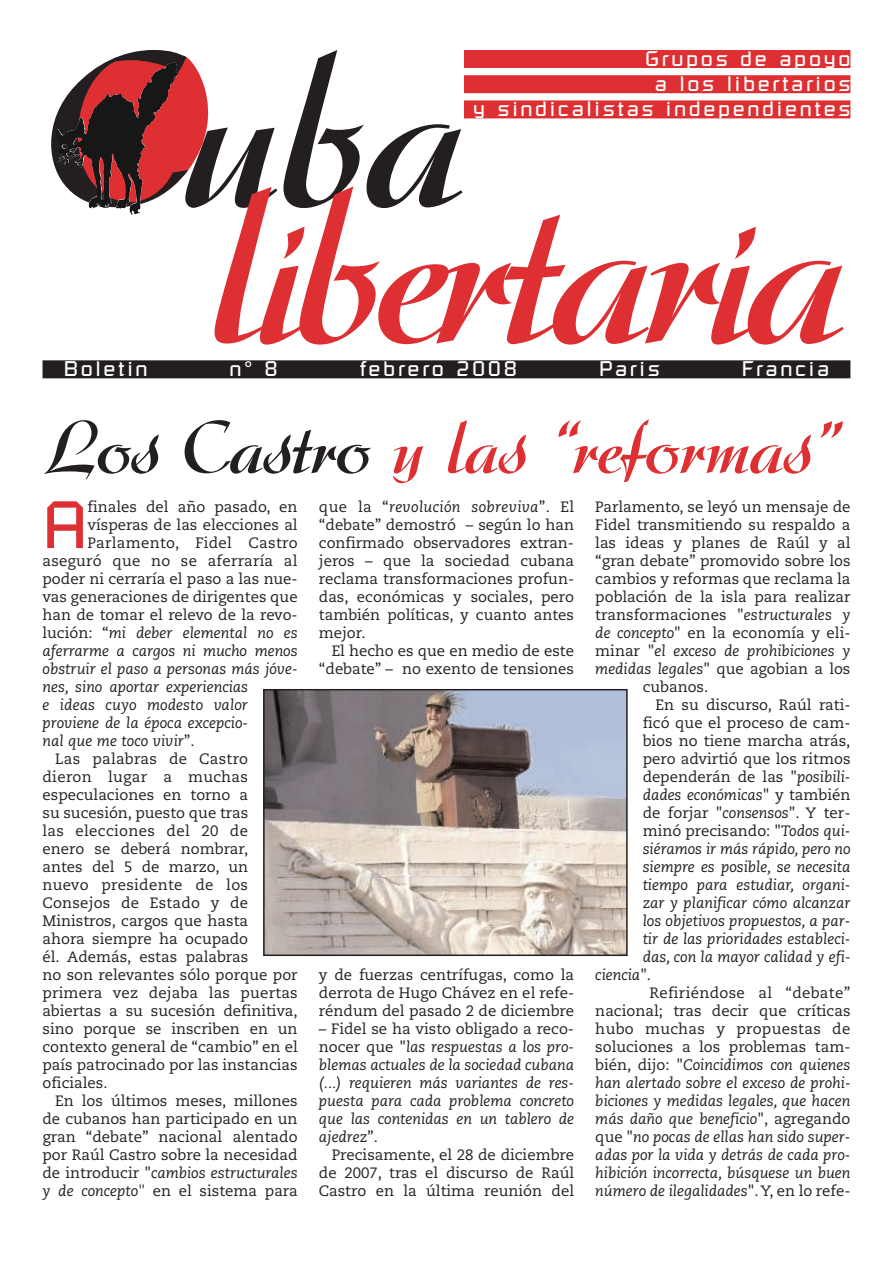
<style>
.page{position:relative;width:893px;height:1263px;background:#fff}
.page>*{position:absolute;margin:0;border:0;box-sizing:border-box;transform-origin:0 0}
.t1{font:500 217.2px "Arkona";letter-spacing:-.035em;color:#de2f32}
.t2{font:500 217.2px "Arkona";color:#231f20}
.t3{font:500 73.5px "Arkona";color:#de2f32}
.t4{font:66px "Russell Square";color:#de2f32}
.t5{font:21px/25.2px "Russell Square";letter-spacing:.125em;color:#fff;text-align:right}
.t6{font:15px/18px "Caecilia";color:#231f20;text-align:justify}
.t7{font:italic 15px/18px "Caecilia";color:#231f20;text-align:justify}
.t8{font:15px "Caecilia";letter-spacing:.02em;color:#231f20}
.s1{color:#231f20}
.s2{font-style:normal}
.s3{font-style:italic}
</style>
<div class="page">
<svg style="left:111px;top:55px;width:98px;height:127px"></svg>
<img style="left:56px;top:62px;width:122px;height:153px">
<div style="left:464px;top:50px;width:386px;height:18px;background:#de2f32"></div>
<div style="left:464px;top:75px;width:386px;height:18px;background:#de2f32"></div>
<div style="left:464px;top:100px;width:386px;height:18px;background:#de2f32"></div>
<div style="left:43px;top:360px;width:807px;height:18px;background:#231f20"></div>
<img style="left:266px;top:692px;width:359px;height:261px">
<div style="left:263px;top:689px;width:365px;height:267px;border:2px solid #231f20"></div>
<h1 class="t2" style="left:44px;top:51px;width:422px">Cuba</h1>
<h3 class="t5" style="left:473px;top:47px;width:379px">Grupos de apoyo<br>a los libertarios<br>y sindicalistas independientes</h3>
<h1 class="t1" style="left:206px;top:187px;width:642px">libertaria</h1>
<h3 class="t5" style="left:64px;top:357px;width:85px">Boletin</h3>
<h3 class="t5" style="left:230px;top:357px;width:50px">n° 8</h3>
<h3 class="t5" style="left:360px;top:357px;width:159px">febrero 2008</h3>
<h3 class="t5" style="left:599px;top:357px;width:62px">Paris</h3>
<h3 class="t5" style="left:742px;top:357px;width:89px">Francia</h3>
<h2 class="t3" style="left:43px;top:420px;width:796px"><span class="s1">Los Castro</span> y las “reformas”</h2>
<h3 class="t4" style="left:43px;top:501px;width:47px">A</h3>
<p class="t6" style="left:88px;top:499px;width:212px">finales del año pasado, en</p>
<p class="t6" style="left:88px;top:517px;width:212px">vísperas de las elecciones al</p>
<p class="t8" style="left:88px;top:536px;width:212px">Parlamento, Fidel Castro</p>
<p class="t8" style="left:43px;top:554px;width:256px">aseguró que no se aferraría al</p>
<p class="t6" style="left:43px;top:571px;width:257px">poder ni cerraría el paso a las nue-</p>
<p class="t6" style="left:43px;top:589px;width:257px">vas generaciones de dirigentes que</p>
<p class="t6" style="left:43px;top:607px;width:257px">han de tomar el relevo de la revo-</p>
<p class="t7" style="left:43px;top:625px;width:257px"><span class="s2">lución: “</span>mi deber elemental no es</p>
<p class="t7" style="left:43px;top:643px;width:257px">aferrarme a cargos ni mucho menos</p>
<p class="t7" style="left:43px;top:661px;width:257px">obstruir el paso a personas más jóve-</p>
<p class="t7" style="left:43px;top:679px;width:207px">nes, sino aportar experiencias</p>
<p class="t7" style="left:43px;top:697px;width:207px">e ideas cuyo modesto valor</p>
<p class="t7" style="left:43px;top:715px;width:207px">proviene de la época excepcio-</p>
<p class="t7" style="left:43px;top:733px;width:154px">nal que me toco vivir<span class="s2">”.</span></p>
<p class="t8" style="left:55px;top:752px;width:194px">Las palabras de Castro</p>
<p class="t8" style="left:43px;top:770px;width:207px">dieron lugar a muchas</p>
<p class="t6" style="left:43px;top:787px;width:207px">especulaciones en torno a</p>
<p class="t6" style="left:43px;top:805px;width:207px">su sucesión, puesto que tras</p>
<p class="t8" style="left:43px;top:824px;width:207px">las elecciones del 20 de</p>
<p class="t6" style="left:43px;top:841px;width:207px">enero se deberá nombrar,</p>
<p class="t6" style="left:43px;top:859px;width:207px">antes del 5 de marzo, un</p>
<p class="t8" style="left:43px;top:878px;width:207px">nuevo presidente de los</p>
<p class="t6" style="left:43px;top:895px;width:207px">Consejos de Estado y de</p>
<p class="t6" style="left:43px;top:913px;width:207px">Ministros, cargos que hasta</p>
<p class="t6" style="left:43px;top:931px;width:207px">ahora siempre ha ocupado</p>
<p class="t6" style="left:43px;top:949px;width:207px">él. Además, estas palabras</p>
<p class="t6" style="left:43px;top:967px;width:257px">no son relevantes sólo porque por</p>
<p class="t6" style="left:43px;top:985px;width:257px">primera vez dejaba las puertas</p>
<p class="t6" style="left:43px;top:1003px;width:257px">abiertas a su sucesión definitiva,</p>
<p class="t6" style="left:43px;top:1021px;width:257px">sino porque se inscriben en un</p>
<p class="t6" style="left:43px;top:1039px;width:257px">contexto general de “cambio” en el</p>
<p class="t6" style="left:43px;top:1057px;width:257px">país patrocinado por las instancias</p>
<p class="t6" style="left:43px;top:1075px;width:66px">oficiales.</p>
<p class="t6" style="left:55px;top:1093px;width:244px">En los últimos meses, millones</p>
<p class="t6" style="left:43px;top:1111px;width:257px">de cubanos han participado en un</p>
<p class="t6" style="left:43px;top:1129px;width:257px">gran “debate” nacional alentado</p>
<p class="t6" style="left:43px;top:1147px;width:257px">por Raúl Castro sobre la necesidad</p>
<p class="t7" style="left:43px;top:1165px;width:257px"><span class="s2">de introducir "</span>cambios estructurales</p>
<p class="t6" style="left:43px;top:1183px;width:257px"><span class="s3">y de concepto"</span> en el sistema para</p>
<p class="t6" style="left:319px;top:499px;width:257px">que la “<span class="s3">revolución sobreviva</span>”. El “debate” demostró – según lo han confirmado observadores extran&shy;jeros – que la sociedad cubana reclama transformaciones profun&shy;das, económicas y sociales, pero también políticas, y cuanto antes mejor.</p>
<p class="t6" style="left:319px;top:643px;width:257px;text-align:right">El hecho es que en medio de este “debate” – no exento de tensiones</p>
<p class="t6" style="left:319px;top:967px;width:257px">y de fuerzas centrífugas, como la derrota de Hugo Chávez en el refe&shy;réndum del pasado 2 de diciembre</p>
<p class="t7" style="left:319px;top:1021px;width:257px"><span class="s2">– Fidel se ha visto obligado a reco&shy;nocer que "</span>las respuestas a los pro&shy;blemas actuales de la sociedad cubana (...) requieren más variantes de res&shy;puesta para cada problema concreto que las contenidas en un tablero de ajedrez<span class="s2">”.</span></p>
<p class="t6" style="left:319px;top:1147px;width:257px;text-indent:13px">Precisamente, el 28 de diciembre de 2007, tras el discurso de Raúl Castro en la última reunión del</p>
<p class="t6" style="left:595px;top:499px;width:257px">Parlamento, se leyó un mensaje de</p>
<p class="t6" style="left:595px;top:517px;width:257px">Fidel transmitiendo su respaldo a</p>
<p class="t6" style="left:595px;top:535px;width:257px">las ideas y planes de Raúl y al</p>
<p class="t6" style="left:595px;top:553px;width:257px">“gran debate” promovido sobre los</p>
<p class="t6" style="left:595px;top:571px;width:257px">cambios y reformas que reclama la</p>
<p class="t6" style="left:595px;top:589px;width:257px">población de la isla para realizar</p>
<p class="t6" style="left:595px;top:607px;width:257px">transformaciones "<span class="s3">estructurales y</span></p>
<p class="t6" style="left:595px;top:625px;width:257px"><span class="s3">de concepto</span>" en la economía y eli-</p>
<p class="t7" style="left:595px;top:643px;width:257px"><span class="s2">minar "</span>el exceso de prohibiciones y</p>
<p class="t6" style="left:595px;top:661px;width:257px"><span class="s3">medidas legales</span>" que agobian a los</p>
<p class="t6" style="left:643px;top:679px;width:67px">cubanos.</p>
<p class="t6" style="left:655px;top:697px;width:197px">En su discurso, Raúl rati-</p>
<p class="t6" style="left:643px;top:715px;width:209px">ficó que el proceso de cam-</p>
<p class="t6" style="left:643px;top:733px;width:209px">bios no tiene marcha atrás,</p>
<p class="t6" style="left:643px;top:751px;width:209px">pero advirtió que los ritmos</p>
<p class="t6" style="left:643px;top:769px;width:209px">dependerán de las "<span class="s3">posibili-</span></p>
<p class="t7" style="left:643px;top:787px;width:209px">dades económicas<span class="s2">" y también</span></p>
<p class="t6" style="left:643px;top:805px;width:209px">de forjar "<span class="s3">consensos</span>". Y ter-</p>
<p class="t6" style="left:643px;top:823px;width:209px">minó precisando: "<span class="s3">Todos qui-</span></p>
<p class="t7" style="left:643px;top:841px;width:209px">siéramos ir más rápido, pero no</p>
<p class="t7" style="left:643px;top:859px;width:209px">siempre es posible, se necesita</p>
<p class="t7" style="left:643px;top:877px;width:209px">tiempo para estudiar, organi-</p>
<p class="t7" style="left:643px;top:895px;width:209px">zar y planificar cómo alcanzar</p>
<p class="t7" style="left:643px;top:913px;width:209px">los objetivos propuestos, a par-</p>
<p class="t7" style="left:643px;top:931px;width:209px">tir de las prioridades estableci-</p>
<p class="t7" style="left:643px;top:949px;width:209px">das, con la mayor calidad y efi-</p>
<p class="t7" style="left:595px;top:967px;width:57px">ciencia<span class="s2">".</span></p>
<p class="t8" style="left:649px;top:986px;width:203px">Refiriéndose al “debate”</p>
<p class="t6" style="left:595px;top:1003px;width:257px">nacional; tras decir que críticas</p>
<p class="t8" style="left:595px;top:1022px;width:257px">hubo muchas y propuestas de</p>
<p class="t6" style="left:595px;top:1039px;width:257px">soluciones a los problemas tam-</p>
<p class="t7" style="left:595px;top:1057px;width:257px"><span class="s2">bién, dijo: "</span>Coincidimos con quienes</p>
<p class="t7" style="left:595px;top:1075px;width:257px">han alertado sobre el exceso de prohi-</p>
<p class="t7" style="left:595px;top:1093px;width:257px">biciones y medidas legales, que hacen</p>
<p class="t7" style="left:595px;top:1111px;width:257px">más daño que beneficio<span class="s2">", agregando</span></p>
<p class="t7" style="left:595px;top:1129px;width:257px"><span class="s2">que "</span>no pocas de ellas han sido super-</p>
<p class="t7" style="left:595px;top:1147px;width:257px">adas por la vida y detrás de cada pro-</p>
<p class="t7" style="left:595px;top:1165px;width:257px">hibición incorrecta, búsquese un buen</p>
<p class="t7" style="left:595px;top:1183px;width:257px">número de ilegalidades<span class="s2">".Y, en lo refe-</span></p>
</div>
